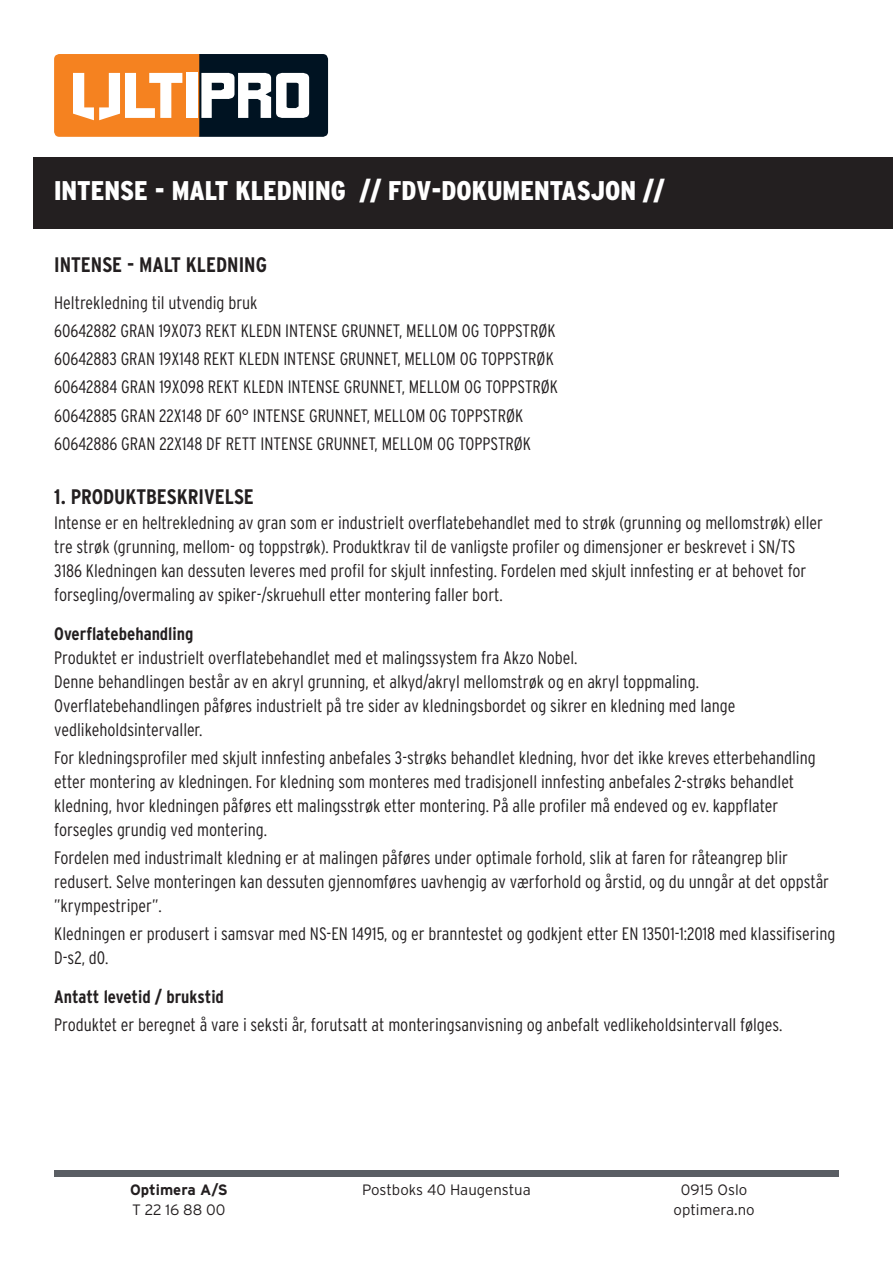
<style>
.page{position:relative;width:893px;height:1263px;background:#fff}
.page>*{position:absolute;margin:0;border:0;box-sizing:border-box;transform-origin:0 0}
.Overskrift_hvit{font:900 27px "Interstate Condensed";color:#fff}
.mengdetekst{font:700 21px "Interstate Condensed";color:#231f20}
.mengdetekst-2{font:300 18px/24px "Interstate Condensed";color:#231f20}
.t1{font:300 15px "Interstate";color:#231f20}
.t2{font:700 15px "Interstate";color:#231f20}
.s1{font-weight:700}
</style>
<div class="page">
<div style="left:54px;top:1170px;width:785px;height:7px;background:#5a5e64"></div>
<div style="left:33px;top:157px;width:860px;height:72px;background:#231f20"></div>
<svg style="left:54px;top:54px;width:274px;height:83px"></svg>
<p class="Overskrift_hvit" style="left:54px;top:176px;width:612px">INTENSE - MALT KLEDNING // FDV-DOKUMENTASJON //</p>
<p class="mengdetekst" style="left:54px;top:253px;width:214px">INTENSE - MALT KLEDNING</p>
<p class="mengdetekst-2" style="left:54px;top:288px;width:505px;line-height:28.2px">Heltrekledning til utvendig bruk<br>60642882 GRAN 19X073 REKT KLEDN INTENSE GRUNNET, MELLOM OG TOPPSTRØK 60642883 GRAN 19X148 REKT KLEDN INTENSE GRUNNET, MELLOM OG TOPPSTRØK 60642884 GRAN 19X098 REKT KLEDN INTENSE GRUNNET, MELLOM OG TOPPSTRØK 60642885 GRAN 22X148 DF 60° INTENSE GRUNNET, MELLOM OG TOPPSTRØK 60642886 GRAN 22X148 DF RETT INTENSE GRUNNET, MELLOM OG TOPPSTRØK</p>
<p class="mengdetekst" style="left:54px;top:485px;width:201px">1. PRODUKTBESKRIVELSE</p>
<p class="mengdetekst-2" style="left:54px;top:510px;width:770px">Intense er en heltrekledning av gran som er industrielt overflatebehandlet med to strøk (grunning og mellomstrøk) eller tre strøk (grunning, mellom- og toppstrøk). Produktkrav til de vanligste profiler og dimensjoner er beskrevet i SN/TS 3186 Kledningen kan dessuten leveres med profil for skjult innfesting. Fordelen med skjult innfesting er at behovet for forsegling/overmaling av spiker-/skruehull etter montering faller bort.</p>
<p class="mengdetekst-2" style="left:54px;top:621px;width:683px"><span class="s1">Overflatebehandling<br></span>Produktet er industrielt overflatebehandlet med et malingssystem fra Akzo Nobel.<br>Denne behandlingen består av en akryl grunning, et alkyd/akryl mellomstrøk og en akryl toppmaling.<br>Overflatebehandlingen påføres industrielt på tre sider av kledningsbordet og sikrer en kledning med lange vedlikeholdsintervaller.</p>
<p class="mengdetekst-2" style="left:54px;top:745px;width:763px">For kledningsprofiler med skjult innfesting anbefales 3-strøks behandlet kledning, hvor det ikke kreves etterbehandling etter montering av kledningen. For kledning som monteres med tradisjonell innfesting anbefales 2-strøks behandlet kledning, hvor kledningen påføres ett malingsstrøk etter montering. På alle profiler må endeved og ev. kappflater forsegles grundig ved montering.</p>
<p class="mengdetekst-2" style="left:54px;top:846px;width:776px">Fordelen med industrimalt kledning er at malingen påføres under optimale forhold, slik at faren for råteangrep blir redusert. Selve monteringen kan dessuten gjennomføres uavhengig av værforhold og årstid, og du unngår at det oppstår ”krympestriper”.</p>
<p class="mengdetekst-2" style="left:54px;top:922px;width:783px">Kledningen er produsert i samsvar med NS-EN 14915, og er branntestet og godkjent etter EN 13501-1:2018 med klassifisering<br>D-s2, d0.</p>
<p class="mengdetekst-2" style="left:54px;top:982px;width:730px;line-height:28.2px"><span class="s1">Antatt levetid / brukstid<br></span>Produktet er beregnet å vare i seksti år, forutsatt at monteringsanvisning og anbefalt vedlikeholdsintervall følges.</p>
<p class="t2" style="left:130px;top:1181px;width:99px">Optimera A/S</p>
<p class="t1" style="left:362px;top:1181px;width:170px">Postboks 40 Haugenstua</p>
<p class="t1" style="left:681px;top:1181px;width:68px">0915 Oslo</p>
<p class="t1" style="left:132px;top:1201px;width:95px">T 22 16 88 00</p>
<p class="t1" style="left:673px;top:1201px;width:83px">optimera.no</p>
</div>
